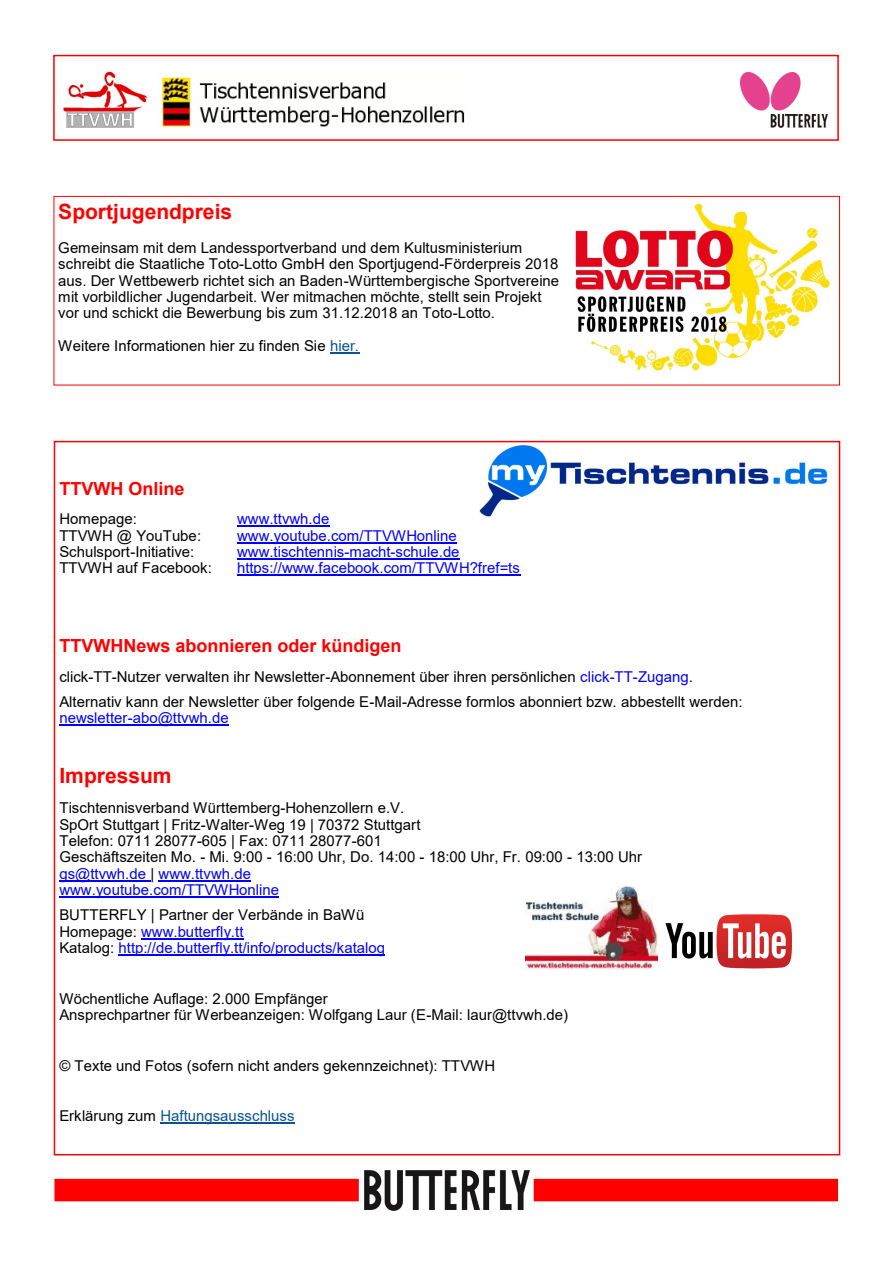
<style>
.page{position:relative;width:893px;height:1263px;background:#fff}
.page>*{position:absolute;margin:0;border:0;box-sizing:border-box;transform-origin:0 0}
.t1{font:700 21px "Arial";color:#f00}
.t2{font:700 18px "Arial";color:#f00}
.t3{font:15px/16.4px "Arial";color:#000}
.t4{font:15px/16.4px "Arial";color:#00f}
.t5{font:15px "Arial";color:#085296}
.s1{color:#085296}
.s2{color:#00f}
.s3{color:#000}
</style>
<div class="page">
<hr style="left:237px;top:526px;width:93px;height:1px;background:#00f">
<hr style="left:237px;top:542px;width:220px;height:1px;background:#00f">
<hr style="left:237px;top:558px;width:223px;height:1px;background:#00f">
<hr style="left:237px;top:575px;width:283px;height:1px;background:#00f">
<hr style="left:59px;top:725px;width:170px;height:1px;background:#00f">
<hr style="left:59px;top:880px;width:91px;height:1px;background:#00f">
<hr style="left:159px;top:880px;width:92px;height:1px;background:#00f">
<hr style="left:59px;top:896px;width:220px;height:1px;background:#00f">
<hr style="left:141px;top:938px;width:103px;height:1px;background:#00f">
<hr style="left:118px;top:954px;width:267px;height:1px;background:#00f">
<hr style="left:160px;top:1122px;width:135px;height:2px;background:#085296">
<div style="left:53px;top:55px;width:786px;height:86px;border:2px solid #f00"></div>
<img style="left:63px;top:71px;width:85px;height:56px">
<img style="left:159px;top:76px;width:306px;height:51px">
<img style="left:741px;top:72px;width:86px;height:55px">
<img style="left:365px;top:1170px;width:164px;height:40px">
<div style="left:54px;top:1179px;width:305px;height:22px;background:#f00"></div>
<div style="left:534px;top:1179px;width:304px;height:22px;background:#f00"></div>
<img style="left:525px;top:886px;width:132px;height:83px">
<img style="left:665px;top:914px;width:127px;height:55px">
<img style="left:479px;top:444px;width:349px;height:72px">
<div style="left:54px;top:196px;width:786px;height:189px;border:1px solid #f00"></div>
<svg style="left:330px;top:353px;width:29px;height:1px"></svg>
<img style="left:575px;top:201px;width:257px;height:170px">
<p class="t1" style="left:58px;top:200px;width:175px">Sportjugendpreis</p>
<p class="t3" style="left:58px;top:240px;width:502px">Gemeinsam mit dem Landessportverband und dem Kultusministerium schreibt die Staatliche Toto-Lotto GmbH den Sportjugend-Förderpreis 2018 aus. Der Wettbewerb richtet sich an Baden-Württembergische Sportvereine mit vorbildlicher Jugendarbeit. Wer mitmachen möchte, stellt sein Projekt vor und schickt die Bewerbung bis zum 31.12.2018 an Toto-Lotto.</p>
<p class="t3" style="left:58px;top:338px;width:302px">Weitere Informationen hier zu finden Sie <span class="s1">hier.</span></p>
<p class="t2" style="left:59px;top:479px;width:126px">TTVWH Online</p>
<p class="t3" style="left:59px;top:511px;width:79px">Homepage:</p>
<p class="t4" style="left:237px;top:511px;width:94px">www.ttvwh.de</p>
<p class="t3" style="left:59px;top:527px;width:143px">TTVWH @ YouTube:</p>
<p class="t4" style="left:237px;top:527px;width:221px">www.youtube.com/TTVWHonline</p>
<p class="t3" style="left:59px;top:543px;width:136px">Schulsport-Initiative:</p>
<p class="t4" style="left:237px;top:543px;width:224px">www.tischtennis-macht-schule.de</p>
<p class="t3" style="left:59px;top:560px;width:154px">TTVWH auf Facebook:</p>
<p class="t4" style="left:237px;top:560px;width:284px">https://www.facebook.com/TTVWH?fref=ts</p>
<p class="t2" style="left:59px;top:636px;width:344px">TTVWHNews abonnieren oder kündigen</p>
<p class="t3" style="left:59px;top:668px;width:635px">click-TT-Nutzer verwalten ihr Newsletter-Abonnement über ihren persönlichen <span class="s2">click-TT-Zugang</span>.</p>
<p class="t3" style="left:59px;top:693px;width:685px">Alternativ kann der Newsletter über folgende E-Mail-Adresse formlos abonniert bzw. abbestellt werden: <span class="s2">newsletter-abo@ttvwh.de</span></p>
<p class="t1" style="left:59px;top:764px;width:114px">Impressum</p>
<p class="t3" style="left:59px;top:800px;width:584px">Tischtennisverband Württemberg-Hohenzollern e.V.<br>SpOrt Stuttgart | Fritz-Walter-Weg 19 | 70372 Stuttgart<br>Telefon: 0711 28077-605 | Fax: 0711 28077-601<br>Geschäftszeiten Mo. - Mi. 9:00 - 16:00 Uhr, Do. 14:00 - 18:00 Uhr, Fr. 09:00 - 13:00 Uhr <span class="s2">gs@ttvwh.de</span> | <span class="s2">www.ttvwh.de<br>www.youtube.com/TTVWHonline</span></p>
<p class="t4" style="left:59px;top:907px;width:327px"><span class="s3">BUTTERFLY | Partner der Verbände in BaWü<br>Homepage:</span> www.butterfly.tt<br><span class="s3">Katalog:</span> http://de.butterfly.tt/info/products/katalog</p>
<p class="t3" style="left:59px;top:990px;width:510px">Wöchentliche Auflage: 2.000 Empfänger<br>Ansprechpartner für Werbeanzeigen: Wolfgang Laur (E-Mail: laur@ttvwh.de)</p>
<p class="t3" style="left:59px;top:1057px;width:438px">© Texte und Fotos (sofern nicht anders gekennzeichnet): TTVWH</p>
<p class="t5" style="left:59px;top:1107px;width:237px"><span class="s3">Erklärung zum</span> Haftungsausschluss</p>
</div>
